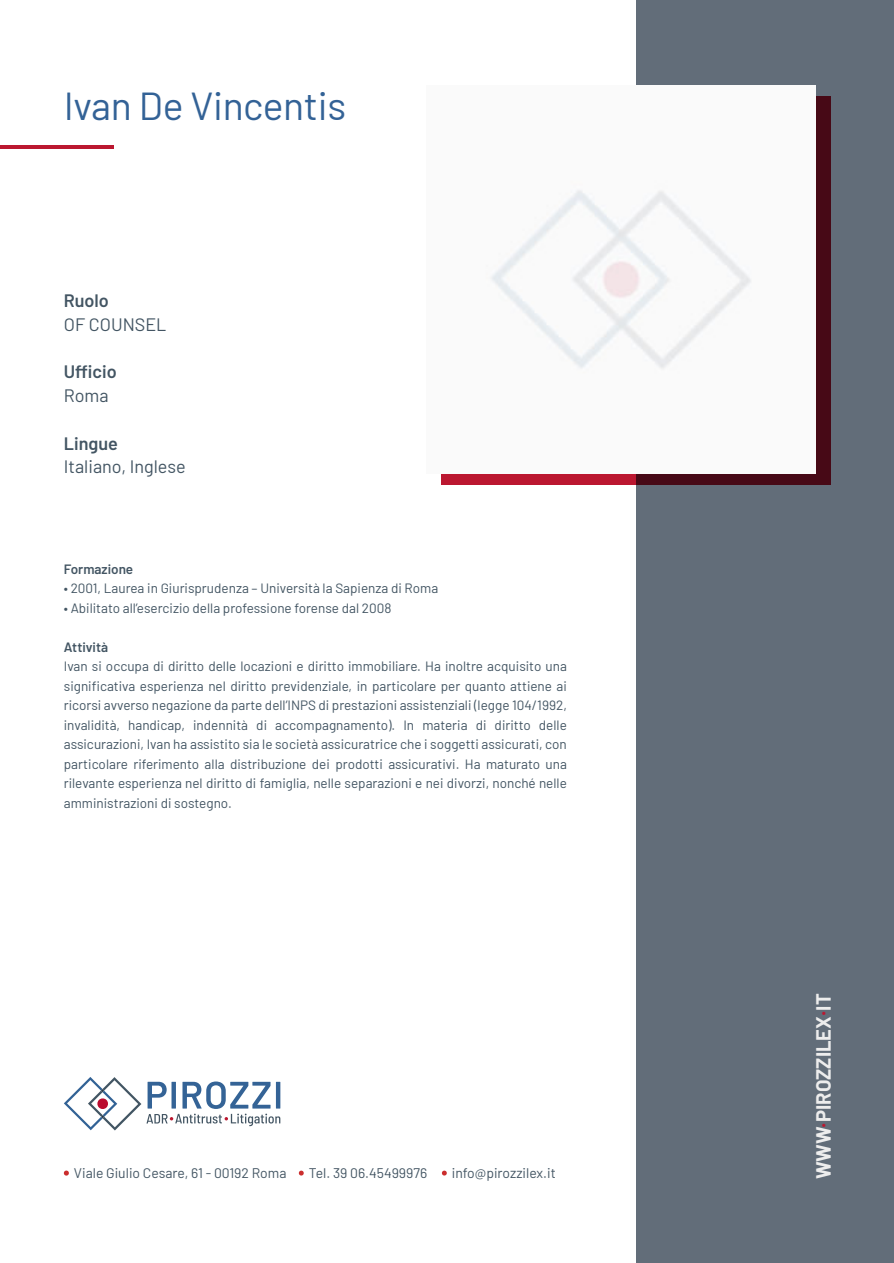
<style>
.page{position:relative;width:894px;height:1263px;background:#fff}
.page>*{position:absolute;margin:0;border:0;box-sizing:border-box;transform-origin:0 0}
.t1{font:39px "Barlow";letter-spacing:-.01em;color:#336296}
.t2{font:700 20.1px "Barlow";color:#ededed}
.t3{font:700 20.1px "Barlow";color:#bb1730}
.t4{font:18px "Barlow";color:#435563}
.t5{font:600 18px "Barlow";color:#435563}
.t6{font:13.95px "Barlow";color:#435563}
.t7{font:13.5px "Barlow";color:#435563}
.t8{font:600 13.5px "Barlow";color:#435563}
</style>
<div class="page">
<div style="left:635px;top:0;width:258px;height:1263px;background:#626d79"></div>
<svg style="left:64px;top:1170px;width:5px;height:6px"></svg>
<svg style="left:298px;top:1170px;width:6px;height:6px"></svg>
<svg style="left:441px;top:1170px;width:6px;height:6px"></svg>
<svg style="left:64px;top:1077px;width:216px;height:53px"></svg>
<svg style="left:441px;top:96px;width:388px;height:389px;fill:#470916"></svg>
<img style="left:441px;top:85px;width:374px;height:389px">
<hr style="left:0;top:145px;width:113px;height:3px;background:#bb1730">
<p class="t1" style="left:64px;top:81px;width:284px">Ivan De Vincentis</p>
<p class="t5" style="left:64px;top:289px;width:47px">Ruolo</p>
<p class="t4" style="left:64px;top:313px;width:104px">OF COUNSEL</p>
<p class="t5" style="left:64px;top:360px;width:54px">Ufficio</p>
<p class="t4" style="left:64px;top:384px;width:46px">Roma</p>
<p class="t5" style="left:64px;top:432px;width:56px">Lingue</p>
<p class="t4" style="left:64px;top:455px;width:123px">Italiano, Inglese</p>
<p class="t8" style="left:64px;top:560px;width:71px">Formazione</p>
<p class="t7" style="left:64px;top:580px;width:376px">• 2001, Laurea in Giurisprudenza – Università la Sapienza di Roma</p>
<p class="t7" style="left:64px;top:599px;width:329px">• Abilitato all’esercizio della professione forense dal 2008</p>
<p class="t8" style="left:64px;top:638px;width:46px">Attività</p>
<p class="t7" style="left:64px;top:658px;width:504px">Ivan si occupa di diritto delle locazioni e diritto immobiliare. Ha inoltre acquisito una</p>
<p class="t7" style="left:64px;top:677px;width:504px">significativa esperienza nel diritto previdenziale, in particolare per quanto attiene ai</p>
<p class="t7" style="left:64px;top:697px;width:504px">ricorsi avverso negazione da parte dell’INPS di prestazioni assistenziali (legge 104/1992,</p>
<p class="t7" style="left:64px;top:716px;width:504px">invalidità, handicap, indennità di accompagnamento). In materia di diritto delle</p>
<p class="t7" style="left:64px;top:736px;width:504px">assicurazioni, Ivan ha assistito sia le società assicuratrice che i soggetti assicurati, con</p>
<p class="t7" style="left:64px;top:755px;width:504px">particolare riferimento alla distribuzione dei prodotti assicurativi. Ha maturato una</p>
<p class="t7" style="left:64px;top:775px;width:504px">rilevante esperienza nel diritto di famiglia, nelle separazioni e nei divorzi, nonché nelle</p>
<p class="t7" style="left:64px;top:794px;width:169px">amministrazioni di sostegno.</p>
<p class="t6" style="left:74px;top:1164px;width:214px">Viale Giulio Cesare, 61 - 00192 Roma</p>
<p class="t6" style="left:308px;top:1164px;width:120px">Tel. 39 06.45499976</p>
<p class="t6" style="left:451px;top:1164px;width:105px">info@pirozzilex.it</p>
<p class="t2" style="left:810px;top:1179px;width:187px;rotate:-90deg">WWW PIROZZILEX IT</p>
<p class="t3" style="left:805px;top:1016px;width:7px;rotate:-90deg">.</p>
<p class="t3" style="left:805px;top:1127px;width:7px;rotate:-90deg">.</p>
</div>
